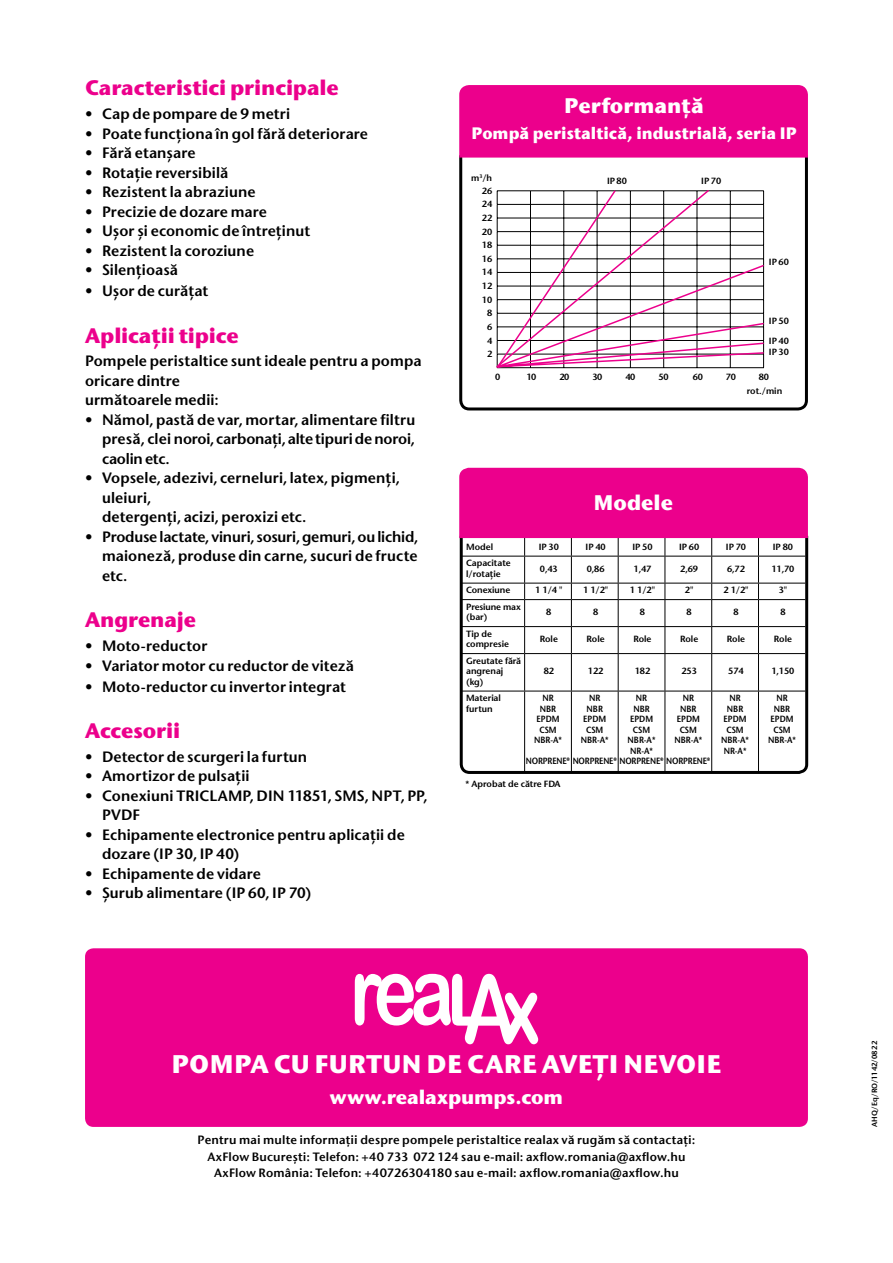
<style>
.page{position:relative;width:893px;height:1263px;background:#fff}
.page>*{position:absolute;margin:0;border:0;box-sizing:border-box;transform-origin:0 0}
.t1{font:700 25.5px "Stone Sans ITC";letter-spacing:.025em;color:#fff}
.t2{font:700 21px "Stone Sans ITC";letter-spacing:-.005em;color:#ec008c}
.t3{font:700 21px "ITC Stone Sans Com";color:#fff}
.t4{font:700 19.5px "Stone Sans ITC";letter-spacing:-.005em;color:#fff}
.t5{font:700 16.5px "ITC Stone Sans Com";letter-spacing:.005em;color:#fff}
.t6{font:600 15px/19.5px "Stone Sans ITC";letter-spacing:.01em;color:#000}
.t7{font:12px/16.5px "ITC Stone Sans Com Semi";letter-spacing:.01em;color:#000;text-align:center}
.t8{font:600 9px/13.6px "Stone Sans ITC";color:#000}
.t9{font:600 9px/10.5px "Stone Sans ITC";color:#000;text-align:center;scale:.9 1}
.t10{font:9px "ITC Stone Sans Com Semi";letter-spacing:-.02em;color:#000;scale:.9 1}
.t11{font:600 7.5px "Stone Sans ITC";letter-spacing:.025em;color:#000}
</style>
<div class="page">
<svg style="left:459px;top:159px;width:349px;height:252px"></svg>
<svg style="left:459px;top:653px;width:350px;height:121px"></svg>
<hr style="left:758px;top:654px;width:1px;height:37px;background:#000">
<hr style="left:758px;top:691px;width:1px;height:81px;background:#000">
<hr style="left:524px;top:654px;width:1px;height:37px;background:#000">
<hr style="left:571px;top:654px;width:1px;height:37px;background:#000">
<hr style="left:618px;top:654px;width:1px;height:37px;background:#000">
<hr style="left:665px;top:654px;width:1px;height:37px;background:#000">
<hr style="left:711px;top:654px;width:1px;height:37px;background:#000">
<hr style="left:524px;top:691px;width:1px;height:81px;background:#000">
<hr style="left:571px;top:691px;width:1px;height:81px;background:#000">
<hr style="left:618px;top:691px;width:1px;height:81px;background:#000">
<hr style="left:665px;top:691px;width:1px;height:81px;background:#000">
<hr style="left:711px;top:691px;width:1px;height:81px;background:#000">
<hr style="left:462px;top:653px;width:63px;height:1px;background:#000">
<hr style="left:525px;top:653px;width:46px;height:1px;background:#000">
<hr style="left:571px;top:653px;width:47px;height:1px;background:#000">
<hr style="left:618px;top:653px;width:47px;height:1px;background:#000">
<hr style="left:665px;top:653px;width:47px;height:1px;background:#000">
<hr style="left:712px;top:653px;width:46px;height:1px;background:#000">
<hr style="left:758px;top:653px;width:47px;height:1px;background:#000">
<hr style="left:462px;top:691px;width:63px;height:1px;background:#000">
<hr style="left:525px;top:691px;width:46px;height:1px;background:#000">
<hr style="left:571px;top:691px;width:47px;height:1px;background:#000">
<hr style="left:618px;top:691px;width:47px;height:1px;background:#000">
<hr style="left:665px;top:691px;width:47px;height:1px;background:#000">
<hr style="left:712px;top:691px;width:46px;height:1px;background:#000">
<hr style="left:758px;top:691px;width:47px;height:1px;background:#000">
<svg style="left:617px;top:189px;width:148px;height:180px"></svg>
<div style="left:459px;top:85px;width:349px;height:74px;background:#ec008c"></div>
<svg style="left:459px;top:467px;width:350px;height:186px"></svg>
<svg style="left:495px;top:189px;width:122px;height:180px"></svg>
<div style="left:85px;top:948px;width:723px;height:179px;background:#ec008c;border-radius:9px"></div>
<svg style="left:354px;top:973px;width:185px;height:71px"></svg>
<h2 class="t2" style="left:85px;top:74px;width:255px">Caracteristici principale</h2>
<p class="t6" style="left:85px;top:104px;width:207px">• Cap de pompare de 9 metri</p>
<p class="t6" style="left:85px;top:124px;width:284px">• Poate funcționa în gol fără deteriorare</p>
<p class="t6" style="left:85px;top:143px;width:112px">• Fără etanșare</p>
<p class="t6" style="left:85px;top:163px;width:145px">• Rotație reversibilă</p>
<p class="t6" style="left:85px;top:182px;width:172px">• Rezistent la abraziune</p>
<p class="t6" style="left:85px;top:202px;width:183px">• Precizie de dozare mare</p>
<p class="t6" style="left:85px;top:221px;width:227px">• Ușor și economic de întreținut</p>
<p class="t6" style="left:85px;top:241px;width:171px">• Rezistent la coroziune</p>
<p class="t6" style="left:85px;top:260px;width:95px">• Silențioasă</p>
<p class="t6" style="left:85px;top:281px;width:125px">• Ușor de curățat</p>
<h2 class="t2" style="left:85px;top:321px;width:155px">Aplicații tipice</h2>
<p class="t6" style="left:85px;top:351px;width:338px">Pompele peristaltice sunt ideale pentru a pompa oricare dintre<br>următoarele medii:</p>
<p class="t6" style="left:102px;top:410px;width:315px;text-align:justify;text-indent:-17px">• Nămol, pastă de var, mortar, alimentare filtru presă, clei noroi, carbonați, alte tipuri de noroi, caolin etc.</p>
<p class="t6" style="left:102px;top:468px;width:299px;text-indent:-17px">• Vopsele, adezivi, cerneluri, latex, pigmenți, uleiuri,<br>detergenți, acizi, peroxizi etc.</p>
<p class="t6" style="left:102px;top:527px;width:317px;text-align:justify;text-indent:-17px">• Produse lactate, vinuri, sosuri, gemuri, ou lichid, maioneză, produse din carne, sucuri de fructe etc.</p>
<h2 class="t2" style="left:85px;top:606px;width:112px">Angrenaje</h2>
<p class="t6" style="left:85px;top:636px;width:124px">• Moto-reductor</p>
<p class="t6" style="left:85px;top:656px;width:270px">• Variator motor cu reductor de viteză</p>
<p class="t6" style="left:85px;top:677px;width:262px">• Moto-reductor cu invertor integrat</p>
<h2 class="t2" style="left:85px;top:717px;width:97px">Accesorii</h2>
<p class="t6" style="left:85px;top:747px;width:224px">• Detector de scurgeri la furtun</p>
<p class="t6" style="left:85px;top:766px;width:166px">• Amortizor de pulsații</p>
<p class="t6" style="left:102px;top:786px;width:327px;text-indent:-17px">• Conexiuni TRICLAMP, DIN 11851, SMS, NPT, PP,<br>PVDF</p>
<p class="t6" style="left:102px;top:825px;width:304px;text-indent:-17px">• Echipamente electronice pentru aplicații de dozare (IP 30, IP 40)</p>
<p class="t6" style="left:85px;top:864px;width:177px">• Echipamente de vidare</p>
<p class="t6" style="left:85px;top:883px;width:228px">• Șurub alimentare (IP 60, IP 70)</p>
<h2 class="t3" style="left:564px;top:92px;width:141px">Performanță</h2>
<p class="t5" style="left:472px;top:122px;width:327px">Pompă peristaltică, industrială, seria IP</p>
<p class="t8" style="left:471px;top:171px;width:23px">m<sup>3</sup>/h</p>
<p class="t8" style="left:482px;top:184px;width:12px;text-align:center">26<br>24<br>22<br>20<br>18<br>16<br>14<br>12<br>10<br>8<br>6<br>4<br>2</p>
<p class="t8" style="left:607px;top:174px;width:21px">IP 80</p>
<p class="t8" style="left:701px;top:174px;width:21px">IP 70</p>
<p class="t8" style="left:769px;top:255px;width:21px">IP 60</p>
<p class="t8" style="left:769px;top:314px;width:21px">IP 50</p>
<p class="t8" style="left:769px;top:335px;width:21px;line-height:10.6px">IP 40<br>IP 30</p>
<p class="t8" style="left:495px;top:370px;width:7px">0</p>
<p class="t8" style="left:526px;top:370px;width:12px">10</p>
<p class="t8" style="left:559px;top:370px;width:12px">20</p>
<p class="t8" style="left:592px;top:370px;width:12px">30</p>
<p class="t8" style="left:625px;top:370px;width:12px">40</p>
<p class="t8" style="left:658px;top:370px;width:12px">50</p>
<p class="t8" style="left:693px;top:370px;width:12px">60</p>
<p class="t8" style="left:726px;top:370px;width:12px">70</p>
<p class="t8" style="left:747px;top:369px;width:37px;line-height:14.1px;text-align:center">80 rot./min</p>
<h2 class="t3" style="left:594px;top:489px;width:81px">Modele</h2>
<p class="t8" style="left:466px;top:540px;width:28px">Model</p>
<p class="t8" style="left:539px;top:540px;width:22px">IP 30</p>
<p class="t8" style="left:586px;top:540px;width:22px">IP 40</p>
<p class="t8" style="left:632px;top:540px;width:22px">IP 50</p>
<p class="t8" style="left:679px;top:540px;width:22px">IP 60</p>
<p class="t8" style="left:726px;top:540px;width:22px">IP 70</p>
<p class="t8" style="left:773px;top:540px;width:22px">IP 80</p>
<p class="t8" style="left:466px;top:558px;width:46px;line-height:10.5px">Capacitate l/rotație</p>
<p class="t8" style="left:540px;top:561px;width:19px">0,43</p>
<p class="t8" style="left:587px;top:561px;width:19px">0,86</p>
<p class="t8" style="left:633px;top:561px;width:19px">1,47</p>
<p class="t8" style="left:680px;top:561px;width:19px">2,69</p>
<p class="t8" style="left:727px;top:561px;width:19px">6,72</p>
<p class="t8" style="left:771px;top:561px;width:25px">11,70</p>
<p class="t8" style="left:466px;top:583px;width:46px">Conexiune</p>
<p class="t8" style="left:535px;top:583px;width:29px">1 1/4 "</p>
<p class="t8" style="left:583px;top:583px;width:27px">1 1/2"</p>
<p class="t8" style="left:630px;top:583px;width:27px">1 1/2"</p>
<p class="t8" style="left:685px;top:583px;width:10px">2"</p>
<p class="t8" style="left:723px;top:583px;width:27px">2 1/2"</p>
<p class="t8" style="left:779px;top:583px;width:10px">3"</p>
<p class="t8" style="left:466px;top:601px;width:56px;line-height:10.5px">Presiune max (bar)</p>
<p class="t8" style="left:546px;top:605px;width:7px">8</p>
<p class="t8" style="left:593px;top:605px;width:7px">8</p>
<p class="t8" style="left:640px;top:605px;width:7px">8</p>
<p class="t8" style="left:687px;top:605px;width:7px">8</p>
<p class="t8" style="left:733px;top:605px;width:7px">8</p>
<p class="t8" style="left:780px;top:605px;width:7px">8</p>
<p class="t8" style="left:466px;top:628px;width:44px;line-height:10.5px">Tip de compresie</p>
<p class="t8" style="left:540px;top:632px;width:20px">Role</p>
<p class="t8" style="left:587px;top:632px;width:20px">Role</p>
<p class="t8" style="left:633px;top:632px;width:20px">Role</p>
<p class="t8" style="left:680px;top:632px;width:20px">Role</p>
<p class="t8" style="left:727px;top:632px;width:20px">Role</p>
<p class="t8" style="left:774px;top:632px;width:20px">Role</p>
<p class="t8" style="left:466px;top:655px;width:57px;line-height:10.5px">Greutate fără angrenaj (kg)</p>
<p class="t8" style="left:544px;top:664px;width:12px">82</p>
<p class="t8" style="left:588px;top:664px;width:17px">122</p>
<p class="t8" style="left:635px;top:664px;width:17px">182</p>
<p class="t8" style="left:681px;top:664px;width:17px">253</p>
<p class="t8" style="left:728px;top:664px;width:17px">574</p>
<p class="t8" style="left:771px;top:664px;width:25px">1,150</p>
<p class="t8" style="left:466px;top:693px;width:36px;line-height:10.5px">Material furtun</p>
<p class="t9" style="left:534px;top:693px;width:32px">NR<br>NBR<br>EPDM<br>CSM<br>NBR-A*</p>
<p class="t10" style="left:526px;top:755px;width:206px">Norpren e® Norpren e® Norpren e® Norpren e®</p>
<p class="t9" style="left:581px;top:693px;width:32px">NR<br>NBR<br>EPDM<br>CSM<br>NBR-A*</p>
<p class="t9" style="left:628px;top:693px;width:32px">NR<br>NBR<br>EPDM<br>CSM<br>NBR-A*<br>NR-A*</p>
<p class="t9" style="left:674px;top:693px;width:32px">NR<br>NBR<br>EPDM<br>CSM<br>NBR-A*</p>
<p class="t9" style="left:721px;top:693px;width:32px">NR<br>NBR<br>EPDM<br>CSM<br>NBR-A*<br>NR-A*</p>
<p class="t9" style="left:768px;top:693px;width:32px">NR<br>NBR<br>EPDM<br>CSM<br>NBR-A*</p>
<p class="t8" style="left:466px;top:777px;width:96px">* Aprobat de către FDA</p>
<h1 class="t1" style="left:172px;top:1046px;width:551px">pompa cu furtun de care aveți nevoie</h1>
<h3 class="t4" style="left:330px;top:1084px;width:235px">www.realaxpumps.com</h3>
<p class="t7" style="left:198px;top:1132px;width:499px">Pentru mai multe informații despre pompele peristaltice realax vă rugăm să contactați:<br>AxFlow București: Telefon: +40 733 072 124 sau e-mail: axflow.romania@axflow.hu<br>AxFlow România: Telefon: +40726304180 sau e-mail: axflow.romania@axflow.hu</p>
<p class="t11" style="left:870px;top:1127px;width:87px;rotate:-90deg">AHQ/Eq/RO/1142/0822</p>
</div>
